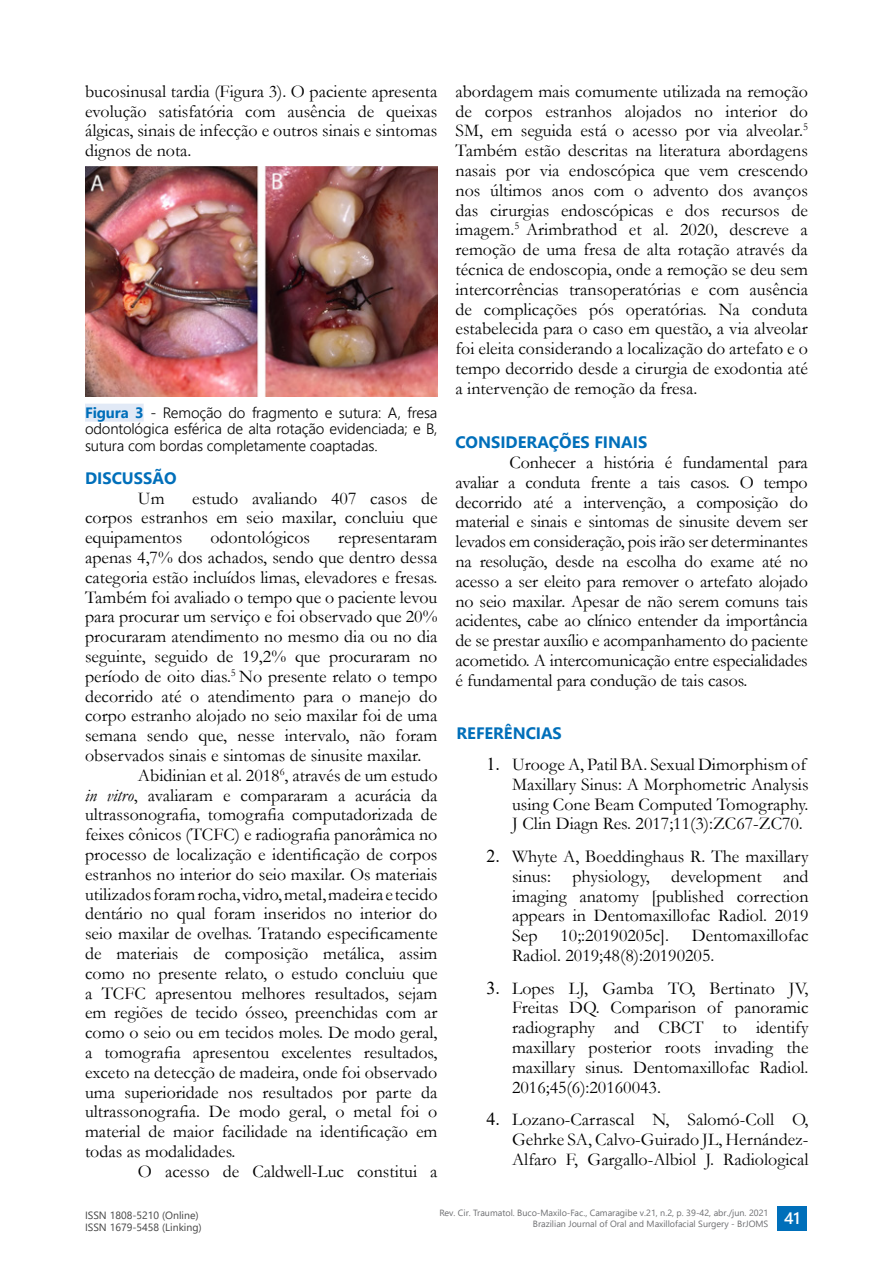
<style>
.page{position:relative;width:893px;height:1263px;background:#fff}
.page>*{position:absolute;margin:0;border:0;box-sizing:border-box;transform-origin:0 0}
.t1{font:18px/19.8px "Garamond";color:#000;text-align:justify}
.t2{font:700 16.5px "Segoe UI";color:#006fba}
.t3{font:600 16.5px "Segoe UI";color:#fff}
.t4{font:300 15px/16.5px "Segoe UI";letter-spacing:-.01em;color:#000;text-align:justify}
.t5{font:10.5px/12px "Segoe UI";color:#434343}
.t6{font:9px/10.8px "Segoe UI";color:#6c6d70;text-align:right}
.s1{font-family:"Times New Roman"}
.s2{font-weight:700;color:#006fba}
.s3{font-style:italic}
</style>
<div class="page">
<div style="left:777px;top:1206px;width:30px;height:24px;background:#006fba"></div>
<div style="left:85px;top:404px;width:59px;height:18px;background:#e1e9f6"></div>
<img style="left:85px;top:167px;width:352px;height:229px">
<p class="t1" style="left:85px;top:81px;width:354px">bucosinusal tardia (Figura 3). O paciente apresenta evolução satisfatória com ausência de queixas álgicas, sinais de infecção e outros sinais e sintomas dignos de nota.</p>
<p class="t1" style="left:455px;top:81px;width:354px">abordagem mais comumente utilizada na remoção de corpos estranhos alojados no interior do SM, em seguida está o acesso por via alveolar.<sup>5<br></sup>Também estão descritas na literatura abordagens nasais por via endoscópica que vem crescendo nos últimos anos com o advento dos avanços das cirurgias endoscópicas e dos recursos de imagem.<sup>5</sup> Arimbrathod et al. 2020, descreve a remoção de uma fresa de alta rotação através da técnica de endoscopia, onde a remoção se deu sem intercorrências transoperatórias e com ausência de complicações pós operatórias. Na conduta estabelecida para o caso em questão, a via alveolar foi eleita considerando a localização do artefato e o tempo decorrido desde a cirurgia de exodontia até a intervenção de remoção da fresa.</p>
<p class="t2" style="left:455px;top:427px;width:193px">CONSIDERAÇÕES FINAIS</p>
<p class="t1" style="left:455px;top:452px;width:354px;text-indent:54px">Conhecer a história é fundamental para avaliar a conduta frente a tais casos. O tempo decorrido até a intervenção, a composição do material e sinais e sintomas de sinusite devem ser levados em consideração, pois irão ser determinantes na resolução, desde na escolha do exame até no acesso a ser eleito para remover o artefato alojado no seio maxilar. Apesar de não serem comuns tais acidentes, cabe ao clínico entender da importância de se prestar auxílio e acompanhamento do paciente acometido. A intercomunicação entre especialidades é fundamental para condução de tais casos.</p>
<p class="t2" style="left:457px;top:717px;width:107px">REFERÊNCIAS</p>
<p class="t1" style="left:512px;top:754px;width:298px;text-align:left;text-indent:-26px"><span class="s1">1.</span> Urooge A, Patil BA. Sexual Dimorphism of Maxillary Sinus: A Morphometric Analysis using Cone Beam Computed Tomography.<br>J Clin Diagn Res. 2017;11(3):ZC67-ZC70.</p>
<p class="t1" style="left:512px;top:846px;width:298px;text-indent:-26px"><span class="s1">2.</span> Whyte A, Boeddinghaus R. The maxillary sinus: physiology, development and imaging anatomy [published correction appears in Dentomaxillofac Radiol. 2019<br>Sep</p>
<p class="t4" style="left:85px;top:402px;width:354px"><span class="s2">Figura 3</span> - Remoção do fragmento e sutura: A, fresa odontológica esférica de alta rotação evidenciada; e B, sutura com bordas completamente coaptadas.</p>
<p class="t2" style="left:85px;top:462px;width:93px">DISCUSSÃO</p>
<p class="t1" style="left:85px;top:487px;width:354px;text-indent:107px">estudo avaliando 407 casos de corpos estranhos em seio maxilar, concluiu que equipamentos</p>
<p class="t1" style="left:138px;top:487px;width:28px">Um</p>
<p class="t1" style="left:210px;top:527px;width:101px">odontológicos</p>
<p class="t1" style="left:85px;top:527px;width:354px;text-indent:253px">representaram apenas 4,7% dos achados, sendo que dentro dessa categoria estão incluídos limas, elevadores e fresas.<br>Também foi avaliado o tempo que o paciente levou para procurar um serviço e foi observado que 20% procuraram atendimento no mesmo dia ou no dia seguinte, seguido de 19,2% que procuraram no período de oito dias.<sup>5</sup> No presente relato o tempo decorrido até o atendimento para o manejo do corpo estranho alojado no seio maxilar foi de uma semana sendo que, nesse intervalo, não foram observados sinais e sintomas de sinusite maxilar.</p>
<p class="t1" style="left:85px;top:765px;width:354px;text-indent:53px">Abidinian et al. 2018<sup>6</sup>, através de um estudo <span class="s3">in vitro</span>, avaliaram e compararam a acurácia da ultrassonografia, tomografia computadorizada de feixes cônicos (TCFC) e radiografia panorâmica no processo de localização e identificação de corpos estranhos no interior do seio maxilar. Os materiais utilizados foram rocha, vidro, metal, madeira e tecido dentário no qual foram inseridos no interior do seio maxilar de ovelhas. Tratando especificamente de materiais de composição metálica, assim como no presente relato, o estudo concluiu que a TCFC apresentou melhores resultados, sejam em regiões de tecido ósseo, preenchidas com ar como o seio ou em tecidos moles. De modo geral, a tomografia apresentou excelentes resultados, exceto na detecção de madeira, onde foi observado uma superioridade nos resultados por parte da ultrassonografia. De modo geral, o metal foi o material de maior facilidade na identificação em todas as modalidades.</p>
<p class="t1" style="left:138px;top:1161px;width:301px">O acesso de Caldwell-Luc constitui a</p>
<p class="t1" style="left:512px;top:925px;width:298px;text-indent:180px">Dentomaxillofac<br>Radiol. 2019;48(8):20190205.</p>
<p class="t1" style="left:512px;top:977px;width:298px;text-indent:-26px"><span class="s1">3.</span> Lopes LJ, Gamba TO, Bertinato JV, Freitas DQ. Comparison of panoramic radiography and CBCT to identify maxillary posterior roots invading the maxillary sinus. Dentomaxillofac Radiol.<br>2016;45(6):20160043.</p>
<p class="t1" style="left:512px;top:1109px;width:298px;text-indent:-26px"><span class="s1">4.</span> Lozano-Carrascal N, Salomó-Coll O, Gehrke SA, Calvo-Guirado JL, Hernández-Alfaro F, Gargallo-Albiol J. Radiological</p>
<p class="t1" style="left:560px;top:925px;width:110px">10;:20190205c].</p>
<p class="t5" style="left:85px;top:1208px;width:118px">ISSN 1808-5210 (Online)<br>ISSN 1679-5458 (Linking)</p>
<p class="t6" style="left:439px;top:1206px;width:330px">Rev. Cir. Traumatol. Buco-Maxilo-Fac., Camaragibe v.21, n.2, p. 39-42, abr./jun. 2021<br>Brazilian Journal of Oral and Maxillofacial Surgery - BrJOMS</p>
<p class="t3" style="left:784px;top:1202px;width:18px">41</p>
</div>
